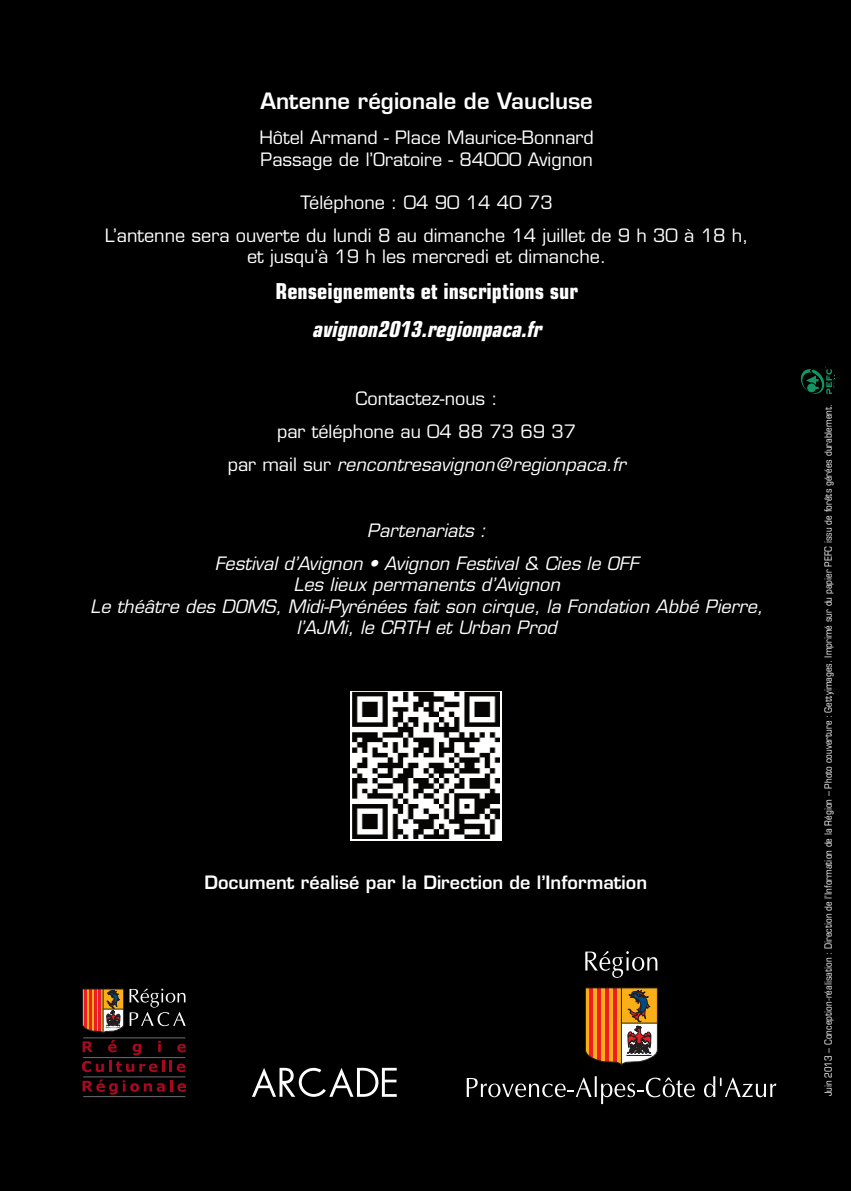
<style>
.page{position:relative;width:851px;height:1191px;background:#000001}
.page>*{position:absolute;margin:0;border:0;box-sizing:border-box;transform-origin:0 0}
.t1{font:700 condensed 22px "Eurostile LT Std";color:#fff}
.t2{font:600 22px "Eurostile LT Std";color:#fff}
.t3{font:italic 700 condensed 22px "Eurostile LT Std";color:#fff}
.t4{font:18px/33px "Eurostile LT Std";color:#fff;text-align:center}
.t5{font:italic 18px/21.6px "Eurostile LT Std";color:#fff;text-align:center}
.t6{font:600 18px "Eurostile LT Std";color:#fff}
.t7{font:condensed 10px "Eurostile LT Std";color:#fff}
.s1{font-style:italic}
</style>
<div class="page">
<svg style="left:585px;top:951px;width:72px;height:27px"></svg>
<svg style="left:467px;top:1076px;width:228px;height:28px"></svg>
<svg style="left:704px;top:1076px;width:72px;height:21px"></svg>
<svg style="left:585px;top:987px;width:73px;height:79px;background:#bc713a"></svg>
<svg style="left:801px;top:367px;width:34px;height:27px"></svg>
<hr style="left:83px;top:1037px;width:102px;height:1px;background:#6c6d70">
<hr style="left:83px;top:1057px;width:102px;height:1px;background:#6c6d70">
<hr style="left:83px;top:1076px;width:102px;height:1px;background:#6c6d70">
<hr style="left:83px;top:1096px;width:102px;height:1px;background:#6c6d70">
<svg style="left:177px;top:1043px;width:9px;height:9px"></svg>
<svg style="left:82px;top:1040px;width:82px;height:32px"></svg>
<svg style="left:170px;top:1060px;width:15px;height:12px"></svg>
<svg style="left:83px;top:1079px;width:34px;height:15px"></svg>
<svg style="left:123px;top:1080px;width:63px;height:12px"></svg>
<svg style="left:82px;top:988px;width:104px;height:46px"></svg>
<svg style="left:252px;top:1068px;width:145px;height:29px"></svg>
<div style="left:350px;top:691px;width:152px;height:150px;background:#fff"></div>
<img style="left:352px;top:692px;width:147px;height:147px">
<p class="t2" style="left:260px;top:91px;width:334px">Antenne régionale de Vaucluse</p>
<p class="t4" style="left:259px;top:129px;width:336px;line-height:21.6px;text-align:left">Hôtel Armand - Place Maurice-Bonnard<br>Passage de l’Oratoire - 84000 Avignon</p>
<p class="t4" style="left:105px;top:188px;width:645px">Téléphone : 04 90 14 40 73<br>L’antenne sera ouverte du lundi 8 au dimanche 14 juillet de 9 h 30 à 18 h,</p>
<p class="t4" style="left:247px;top:242px;width:361px">et jusqu’à 19 h les mercredi et dimanche.</p>
<p class="t1" style="left:275px;top:283px;width:304px">Renseignements et inscriptions sur</p>
<p class="t3" style="left:312px;top:321px;width:235px">avignon2013.regionpaca.fr</p>
<p class="t4" style="left:228px;top:384px;width:399px">Contactez-nous :<br>par téléphone au 04 88 73 69 37<br>par mail sur <span class="s1">rencontresavignon@regionpaca.fr</span></p>
<p class="t5" style="left:215px;top:515px;width:425px;line-height:33px">Partenariats :<br>Festival d’Avignon • Avignon Festival &amp; Cies le OFF</p>
<p class="t5" style="left:90px;top:576px;width:674px">Les lieux permanents d’Avignon<br>Le théâtre des DOMS, Midi-Pyrénées fait son cirque, la Fondation Abbé Pierre, l’AJMi, le CRTH et Urban Prod</p>
<p class="t6" style="left:205px;top:874px;width:444px">Document réalisé par la Direction de l’Information</p>
<p class="t7" style="left:824px;top:1096px;width:694px;rotate:-90deg">Juin 2013 – Conception-réalisation : Direction de l’Information de la Région – Photo couverture : Gettyimages. Imprimé sur du papier PEFC issu de forêts gérées durablement.</p>
</div>
